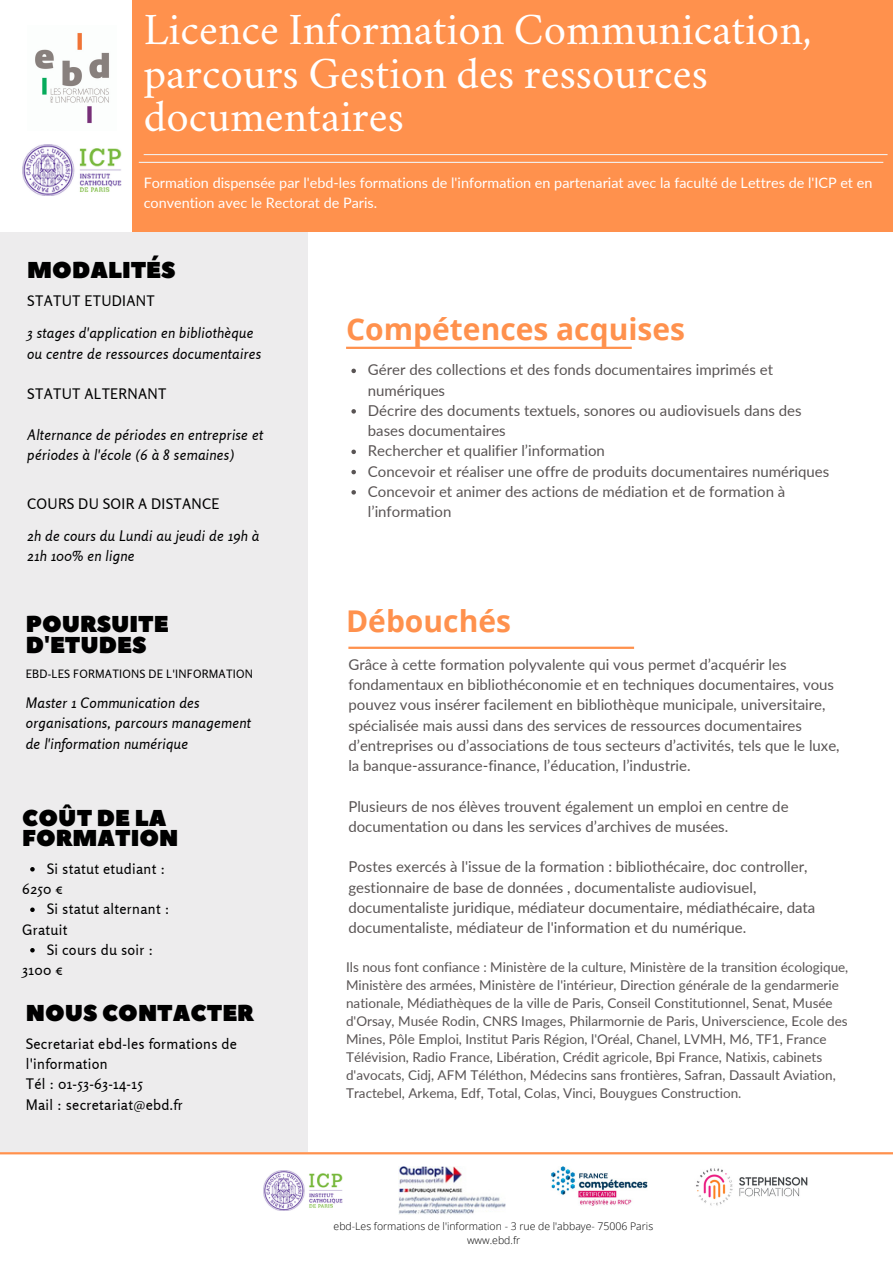
<style>
.page{position:relative;width:893px;height:1264px;background:#fff}
.page>*{position:absolute;margin:0;border:0;box-sizing:border-box;transform-origin:0 0}
.t1{font:44.1px/43.3px "Crimson";color:#fff}
.t2{font:700 30px "Open Sans";color:#ff914d}
.t3{font:22.95px/20.2px "Peace Sans";color:#000}
.t4{font:15px/20.2px "Lato";color:#595454}
.t5{font:italic 14.4px/20.2px "Rosario";letter-spacing:.02em;color:#000}
.t6{font:14.4px/20.2px "Rosario";letter-spacing:.02em;color:#000}
.t7{font:14.4px/20.1px "Lato";color:#fff}
.t8{font:13.5px/18px "Lato";color:#595454}
.t9{font:11.4px "Rosario";letter-spacing:.02em;color:#000}
.t10{font:300 10.5px "Open Sans";color:#000}
</style>
<div class="page">
<div style="left:0;top:232px;width:307px;height:919px;background:#edeced"></div>
<div style="left:132px;top:0;width:760px;height:232px;background:#ff914d"></div>
<hr style="left:139px;top:162px;width:744px;height:1px;background:#f4f2f1">
<hr style="left:346px;top:347px;width:285px;height:2px;background:#ff914d">
<hr style="left:348px;top:646px;width:286px;height:3px;background:#ff914d">
<img style="left:696px;top:1168px;width:112px;height:38px">
<img style="left:551px;top:1166px;width:96px;height:38px">
<hr style="left:0;top:1152px;width:892px;height:2px;background:#ff914d">
<img style="left:22px;top:145px;width:99px;height:50px">
<img style="left:35px;top:33px;width:74px;height:91px">
<img style="left:398px;top:1166px;width:107px;height:47px">
<svg style="left:351px;top:368px;width:5px;height:5px"></svg>
<svg style="left:351px;top:409px;width:5px;height:4px"></svg>
<svg style="left:351px;top:449px;width:5px;height:5px"></svg>
<svg style="left:351px;top:470px;width:5px;height:4px"></svg>
<svg style="left:351px;top:490px;width:5px;height:4px"></svg>
<svg style="left:30px;top:867px;width:5px;height:4px"></svg>
<svg style="left:30px;top:907px;width:5px;height:5px"></svg>
<svg style="left:30px;top:948px;width:5px;height:4px"></svg>
<img style="left:263px;top:1170px;width:80px;height:40px">
<hr style="left:144px;top:154px;width:743px;height:1px;background:#f4f2f1">
<p class="t1" style="left:144px;top:12px;width:669px">Licence Information Communication, parcours Gestion des ressources documentaires</p>
<p class="t7" style="left:144px;top:172px;width:730px">Formation dispensée par l'ebd-les formations de l'information en partenariat avec la faculté de Lettres de l'ICP et en convention avec le Rectorat de Paris.</p>
<p class="t3" style="left:27px;top:261px;width:150px">MODALITÉS</p>
<p class="t6" style="left:27px;top:291px;width:129px">STATUT ETUDIANT</p>
<p class="t5" style="left:27px;top:323px;width:235px">3 stages d'application en bibliothèque ou centre de ressources documentaires</p>
<p class="t6" style="left:27px;top:383px;width:141px">STATUT ALTERNANT</p>
<p class="t5" style="left:27px;top:424px;width:237px">Alternance de périodes en entreprise et périodes à l'école (6 à 8 semaines)</p>
<p class="t6" style="left:27px;top:493px;width:193px">COURS DU SOIR A DISTANCE</p>
<p class="t5" style="left:27px;top:525px;width:234px">2h de cours du Lundi au jeudi de 19h à<br>21h 100% en ligne</p>
<p class="t3" style="left:26px;top:615px;width:144px">POURSUITE<br>D'ETUDES</p>
<p class="t9" style="left:26px;top:666px;width:229px">EBD-LES FORMATIONS DE L'INFORMATION</p>
<p class="t5" style="left:26px;top:692px;width:227px">Master 1 Communication des organisations, parcours management de l'information numérique</p>
<p class="t3" style="left:22px;top:808px;width:158px">COÛT DE LA<br>FORMATION</p>
<p class="t6" style="left:47px;top:858px;width:120px">Si statut etudiant :</p>
<p class="t6" style="left:47px;top:898px;width:124px">Si statut alternant :</p>
<p class="t6" style="left:47px;top:939px;width:108px">Si cours du soir :</p>
<p class="t6" style="left:22px;top:878px;width:42px">6250 €</p>
<p class="t6" style="left:22px;top:919px;width:47px">Gratuit</p>
<p class="t6" style="left:22px;top:959px;width:42px">3100 €</p>
<p class="t3" style="left:26px;top:1003px;width:230px">NOUS CONTACTER</p>
<p class="t6" style="left:26px;top:1033px;width:213px">Secretariat ebd-les formations de l'information</p>
<p class="t6" style="left:26px;top:1073px;width:118px">Tél : 01-53-63-14-15</p>
<p class="t6" style="left:26px;top:1094px;width:159px">Mail : secretariat@ebd.fr</p>
<p class="t2" style="left:346px;top:307px;width:340px">Compétences acquises</p>
<p class="t4" style="left:368px;top:359px;width:406px">Gérer des collections et des fonds documentaires imprimés et numériques</p>
<p class="t4" style="left:368px;top:400px;width:435px">Décrire des documents textuels, sonores ou audiovisuels dans des bases documentaires</p>
<p class="t4" style="left:368px;top:440px;width:238px">Rechercher et qualifier l’information</p>
<p class="t4" style="left:368px;top:460px;width:463px">Concevoir et réaliser une offre de produits documentaires numériques</p>
<p class="t4" style="left:368px;top:481px;width:419px">Concevoir et animer des actions de médiation et de formation à l’information</p>
<p class="t2" style="left:346px;top:599px;width:166px">Débouchés</p>
<p class="t4" style="left:348px;top:654px;width:492px">Grâce à cette formation polyvalente qui vous permet d’acquérir les fondamentaux en bibliothéconomie et en techniques documentaires, vous pouvez vous insérer facilement en bibliothèque municipale, universitaire, spécialisée mais aussi dans des services de ressources documentaires d’entreprises ou d’associations de tous secteurs d’activités, tels que le luxe, la banque-assurance-finance, l’éducation, l’industrie.</p>
<p class="t4" style="left:348px;top:795px;width:441px">Plusieurs de nos élèves trouvent également un emploi en centre de documentation ou dans les services d’archives de musées.</p>
<p class="t4" style="left:348px;top:856px;width:468px">Postes exercés à l'issue de la formation : bibliothécaire, doc controller, gestionnaire de base de données , documentaliste audiovisuel, documentaliste juridique, médiateur documentaire, médiathécaire, data documentaliste, médiateur de l'information et du numérique.</p>
<p class="t8" style="left:346px;top:957px;width:503px">Ils nous font confiance : Ministère de la culture, Ministère de la transition écologique, Ministère des armées, Ministère de l'intérieur, Direction générale de la gendarmerie nationale, Médiathèques de la ville de Paris, Conseil Constitutionnel, Senat, Musée d'Orsay, Musée Rodin, CNRS Images, Philarmornie de Paris, Universcience, Ecole des Mines, Pôle Emploi, Institut Paris Région, l'Oréal, Chanel, LVMH, M6, TF1, France Télévision, Radio France, Libération, Crédit agricole, Bpi France, Natixis, cabinets d'avocats, Cidj, AFM Téléthon, Médecins sans frontières, Safran, Dassault Aviation, Tractebel, Arkema, Edf, Total, Colas, Vinci, Bouygues Construction.</p>
<p class="t10" style="left:333px;top:1218px;width:321px">ebd-Les formations de l'information - 3 rue de l'abbaye- 75006 Paris</p>
<p class="t10" style="left:467px;top:1232px;width:55px">www.ebd.fr</p>
</div>
